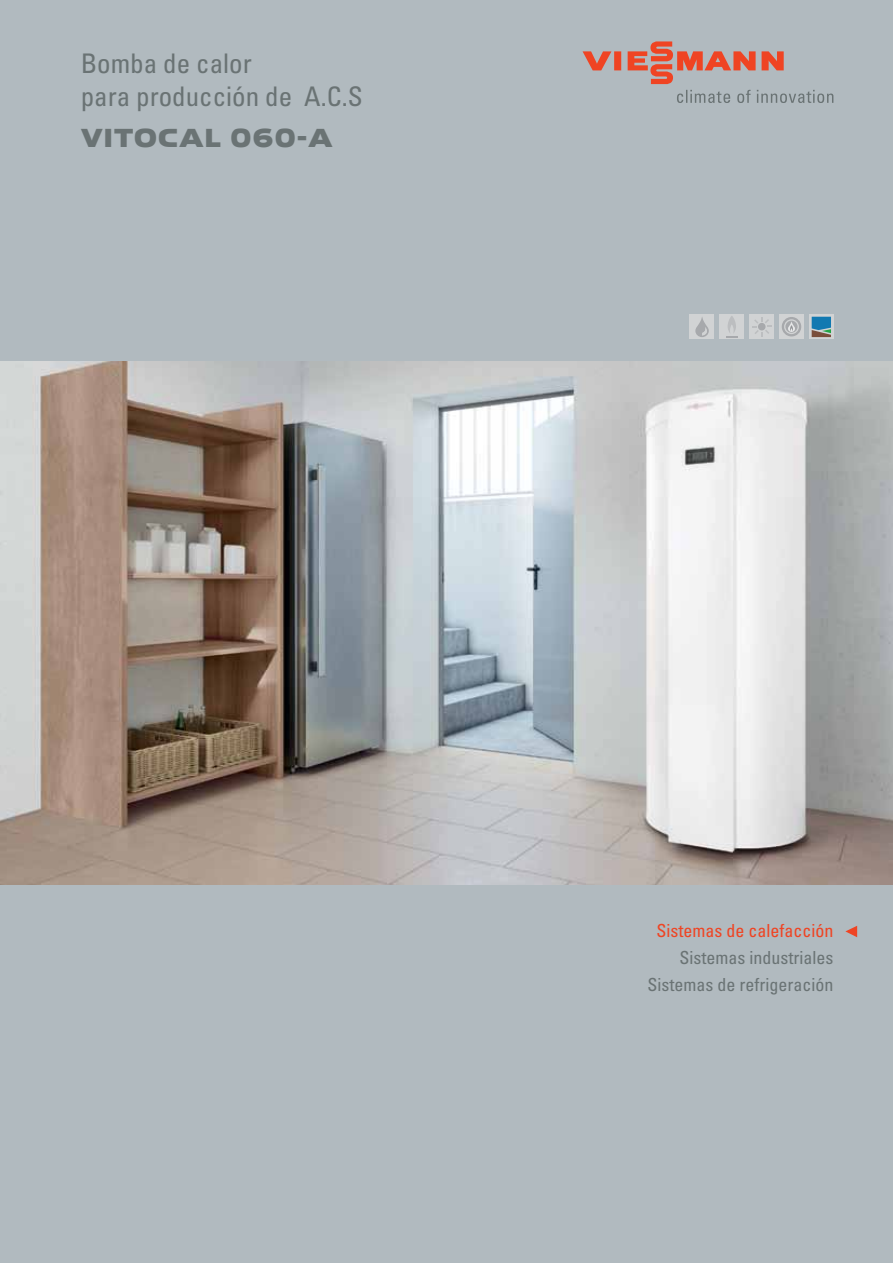
<style>
.page{position:relative;width:893px;height:1263px;background:#b1babf}
.page>*{position:absolute;margin:0;border:0;box-sizing:border-box;transform-origin:0 0}
.t1{font:condensed 27px/33px "Univers LTCYR 57";color:#6a7374}
.t2{font:27px "Viessmann";color:#6a7374}
.t3{font:condensed 18px/27px "Univers LTCYR 57";color:#6a7374;text-align:right}
.t4{font:condensed 18px "Univers LTCYR 57";color:#ef4423}
</style>
<div class="page">
<img style="left:0;top:361px;width:893px;height:523px">
<svg style="left:677px;top:90px;width:156px;height:13px"></svg>
<svg style="left:583px;top:41px;width:201px;height:43px"></svg>
<div style="left:750px;top:315px;width:24px;height:24px;background:#d1d3d4"></div>
<svg style="left:752px;top:317px;width:19px;height:19px"></svg>
<svg style="left:809px;top:315px;width:24px;height:24px"></svg>
<svg style="left:812px;top:317px;width:19px;height:20px"></svg>
<div style="left:690px;top:315px;width:24px;height:24px;background:#d1d3d4"></div>
<svg style="left:695px;top:317px;width:14px;height:20px"></svg>
<div style="left:720px;top:315px;width:24px;height:24px;background:#d1d3d4"></div>
<svg style="left:726px;top:316px;width:12px;height:22px"></svg>
<div style="left:779px;top:315px;width:24px;height:24px;background:#d1d3d4"></div>
<div style="left:782px;top:317px;width:19px;height:19px;background:#a7a9ac;border-radius:50%"></div>
<svg style="left:784px;top:319px;width:15px;height:15px"></svg>
<svg style="left:845px;top:926px;width:12px;height:11px"></svg>
<h1 class="t1" style="left:81px;top:46px;width:283px">Bomba de calor<br>para producción de A.C.S</h1>
<h1 class="t2" style="left:81px;top:120px;width:254px">VITOCAL 060-A</h1>
<p class="t4" style="left:656px;top:920px;width:178px">Sistemas de calefacción</p>
<p class="t3" style="left:647px;top:944px;width:187px">Sistemas industriales<br>Sistemas de refrigeración</p>
</div>
